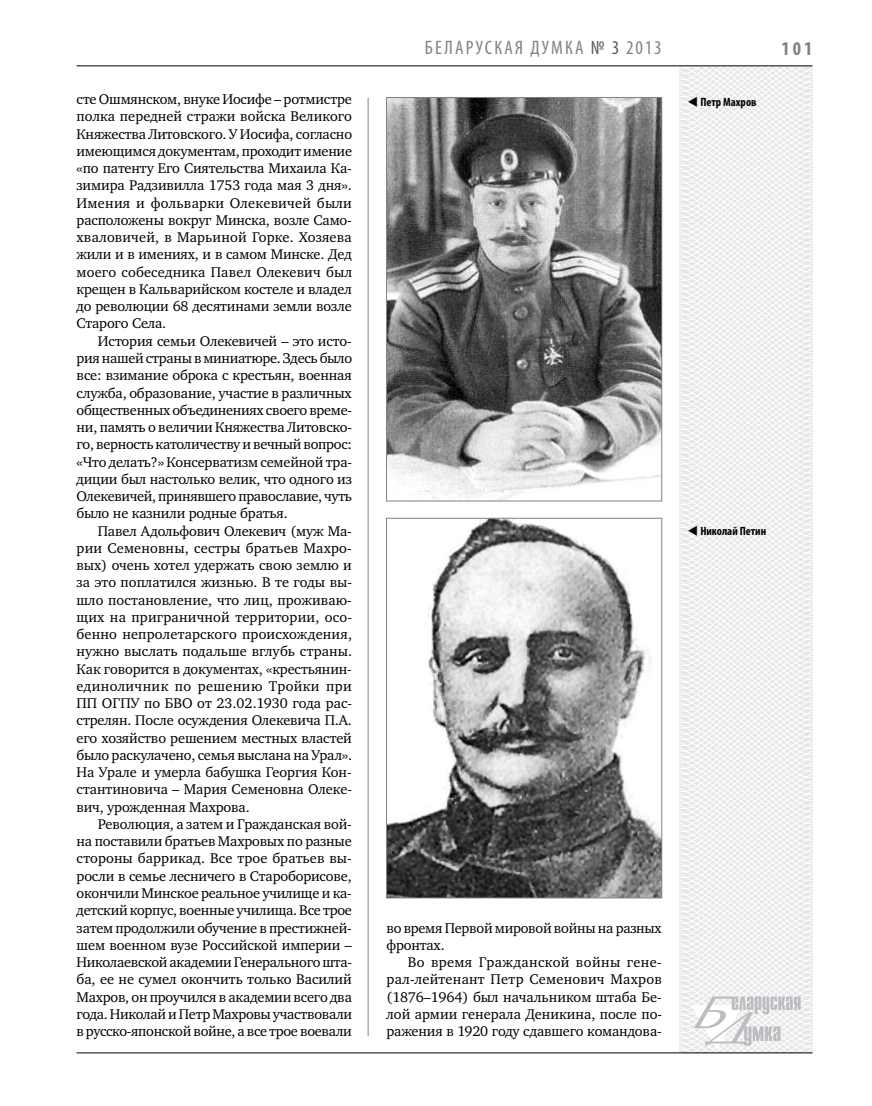
<style>
.page{position:relative;width:872px;height:1106px;background:#fff}
.page>*{position:absolute;margin:0;border:0;box-sizing:border-box;transform-origin:0 0}
.t1{font:condensed 19.5px "Myriad Pro";letter-spacing:.11em;color:#808285}
.t2{font:700 condensed 19.5px "Myriad Pro";color:#808285}
.t3{font:14.4px/17.2px "Charter C";letter-spacing:-.01em;color:#000;text-align:justify}
.t4{font:700 condensed 12px "Myriad Pro";color:#000}
.s1{color:#58595b}
</style>
<div class="page">
<hr style="left:368px;top:98px;width:1px;height:938px;background:#808285">
<svg style="left:621px;top:65px;width:192px;height:989px"></svg>
<svg style="left:691px;top:996px;width:109px;height:53px"></svg>
<hr style="left:77px;top:65px;width:735px;height:1px;background:#000">
<hr style="left:77px;top:1052px;width:735px;height:1px;background:#000">
<img style="left:388px;top:520px;width:272px;height:376px">
<div style="left:386px;top:518px;width:276px;height:380px;border:1px solid #808285"></div>
<img style="left:388px;top:99px;width:272px;height:400px">
<div style="left:386px;top:97px;width:276px;height:404px;border:1px solid #808285"></div>
<svg style="left:698px;top:535px;width:12px;height:1px"></svg>
<svg style="left:698px;top:106px;width:12px;height:1px"></svg>
<p class="t3" style="left:77px;top:91px;width:277px">сте Ошмянском, внуке Иосифе – ротмистре полка передней стражи войска Великого Княжества Литовского. У Иосифа, согласно имеющимся документам, проходит имение «по патенту Его Сиятельства Михаила Ка&shy;зимира Радзивилла 1753 года мая 3 дня».<br>Имения и фольварки Олекевичей были расположены вокруг Минска, возле Само&shy;хваловичей, в Марьиной Горке. Хозяева жили и в имениях, и в самом Минске. Дед моего собеседника Павел Олекевич был крещен в Кальварийском костеле и владел до революции 68 десятинами земли возле Старого Села.</p>
<p class="t3" style="left:77px;top:332px;width:277px;text-indent:21px">История семьи Олекевичей – это исто&shy;рия нашей страны в миниатюре. Здесь было все: взимание оброка с крестьян, военная служба, образование, участие в различных общественных объединениях своего време&shy;ни, память о величии Княжества Литовско&shy;го, верность католичеству и вечный вопрос: «Что делать?» Консерватизм семейной тра&shy;диции был настолько велик, что одного из Олекевичей, принявшего православие, чуть было не казнили родные братья.</p>
<p class="t3" style="left:77px;top:522px;width:277px;text-indent:21px">Павел Адольфович Олекевич (муж Ма&shy;рии Семеновны, сестры братьев Махро&shy;вых) очень хотел удержать свою землю и за это поплатился жизнью. В те годы вы&shy;шло постановление, что лиц, проживаю&shy;щих на приграничной территории, осо&shy;бенно непролетарского происхождения, нужно выслать подальше вглубь страны.<br>Как говорится в документах, «крестьянин&shy;единоличник по решению Тройки при ПП ОГПУ по БВО от 23.02.1930 года рас&shy;стрелян. После осуждения Олекевича П.А. его хозяйство решением местных властей было раскулачено, семья выслана на Урал».<br>На Урале и умерла бабушка Георгия Кон&shy;стантиновича – Мария Семеновна Олеке&shy;вич, урожденная Махрова.</p>
<p class="t3" style="left:77px;top:815px;width:277px;text-indent:21px">Революция, а затем и Гражданская вой&shy;на поставили братьев Махровых по разные стороны баррикад. Все трое братьев вы&shy;росли в семье лесничего в Староборисове, окончили Минское реальное училище и ка&shy;детский корпус, военные училища. Все трое затем продолжили обучение в престижней&shy;шем военном вузе Российской империи – Николаевской академии Генерального шта&shy;ба, ее не сумел окончить только Василий Махров, он проучился в академии всего два года. Николай и Петр Махровы участвовали в русско-японской войне, а все трое воевали</p>
<h1 class="t1" style="left:425px;top:36px;width:138px">БЕЛАРУСКА Я ДУМКА</h1>
<h1 class="t1" style="left:591px;top:36px;width:72px"><span class="s1">№ 3</span> 2013</h1>
<h1 class="t2" style="left:781px;top:37px;width:32px">101</h1>
<p class="t4" style="left:687px;top:94px;width:70px">▼ Петр Махров</p>
<p class="t4" style="left:687px;top:524px;width:80px">▼ Николай Петин</p>
<p class="t3" style="left:386px;top:919px;width:277px">во время Первой мировой войны на разных фронтах.</p>
<p class="t3" style="left:386px;top:953px;width:277px;text-indent:21px">Во время Гражданской войны гене&shy;рал-лейтенант Петр Семенович Махров (1876–1964) был начальником штаба Бе&shy;лой армии генерала Деникина, после по&shy;ражения в 1920 году сдавшего командова-</p>
</div>
